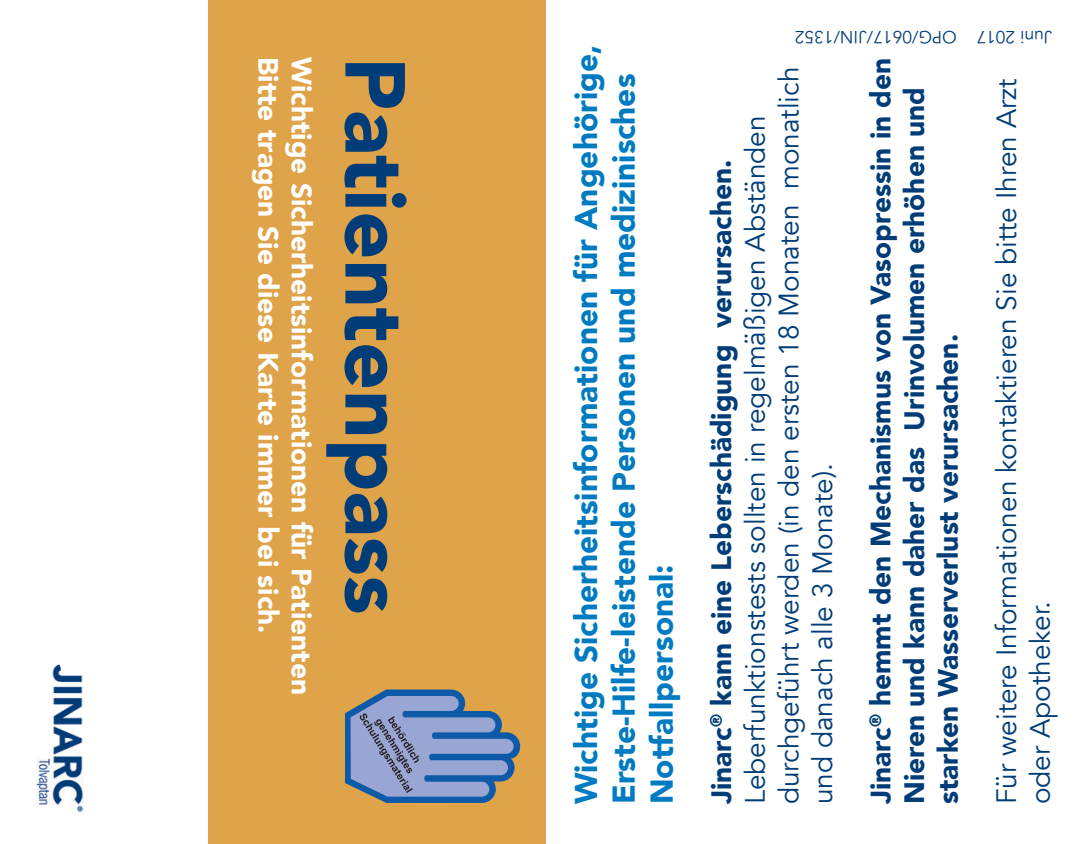
<style>
.page{position:relative;width:1092px;height:844px;background:#fff}
.page>*{position:absolute;margin:0;border:0;box-sizing:border-box;transform-origin:0 0}
.t1{font:900 84px "Avenir LT Com";color:#003d78}
.t2{font:900 31.5px/37.8px "Avenir LT Com";color:#007bc2}
.t3{font:28px/33.6px "Avenir LT Com";color:#003d78}
.t4{font:900 28px/33.6px "Avenir LT Com";color:#003d78}
.t5{font:900 28px "Avenir LT Com";color:#fff}
.t6{font:17.5px "Avenir LT Com";color:#003d78}
.s1{font-weight:900}
</style>
<div class="page">
<div style="left:208px;top:0;width:338px;height:843px;background:#dfa34a"></div>
<img style="left:36px;top:664px;width:47px;height:148px">
<svg style="left:345px;top:689px;width:175px;height:113px"></svg>
<p class="t5" style="left:285px;top:57px;width:578px;rotate:90deg">Bitte tragen Sie diese Karte immer bei sich.</p>
<p class="t5" style="left:318px;top:57px;width:639px;rotate:90deg">Wichtige Sicherheitsinformationen für Patienten</p>
<h1 class="t1" style="left:425px;top:57px;width:558px;rotate:90deg">Patientenpass</h1>
<p class="t2" style="left:567px;top:804px;width:760px;rotate:-90deg">Wichtige Sicherheitsinformationen für Angehörige,<br>Erste-Hilfe-leistende Personen und medizinisches<br>Notfallpersonal:</p>
<p class="t6" style="left:1052px;top:48px;width:259px;rotate:-180deg">Juni 2017 OPG/0617/JIN/1352</p>
<p class="t3" style="left:705px;top:804px;width:738px;rotate:-90deg"><span class="s1">Jinarc</span><sup>®</sup> <span class="s1">kann eine Leberschädigung verursachen.<br></span>Leberfunktionstests sollten in regelmäßigen Abständen durchgeführt werden (in den ersten 18 Monaten monatlich und danach alle 3 Monate).</p>
<p class="t4" style="left:863px;top:804px;width:747px;rotate:-90deg">Jinarc<sup>®</sup> hemmt den Mechanismus von Vasopressin in den<br>Nieren und kann daher das Urinvolumen erhöhen und starken Wasserverlust verursachen.</p>
<p class="t3" style="left:990px;top:804px;width:727px;rotate:-90deg">Für weitere Informationen kontaktieren Sie bitte Ihren Arzt oder Apotheker.</p>
</div>
